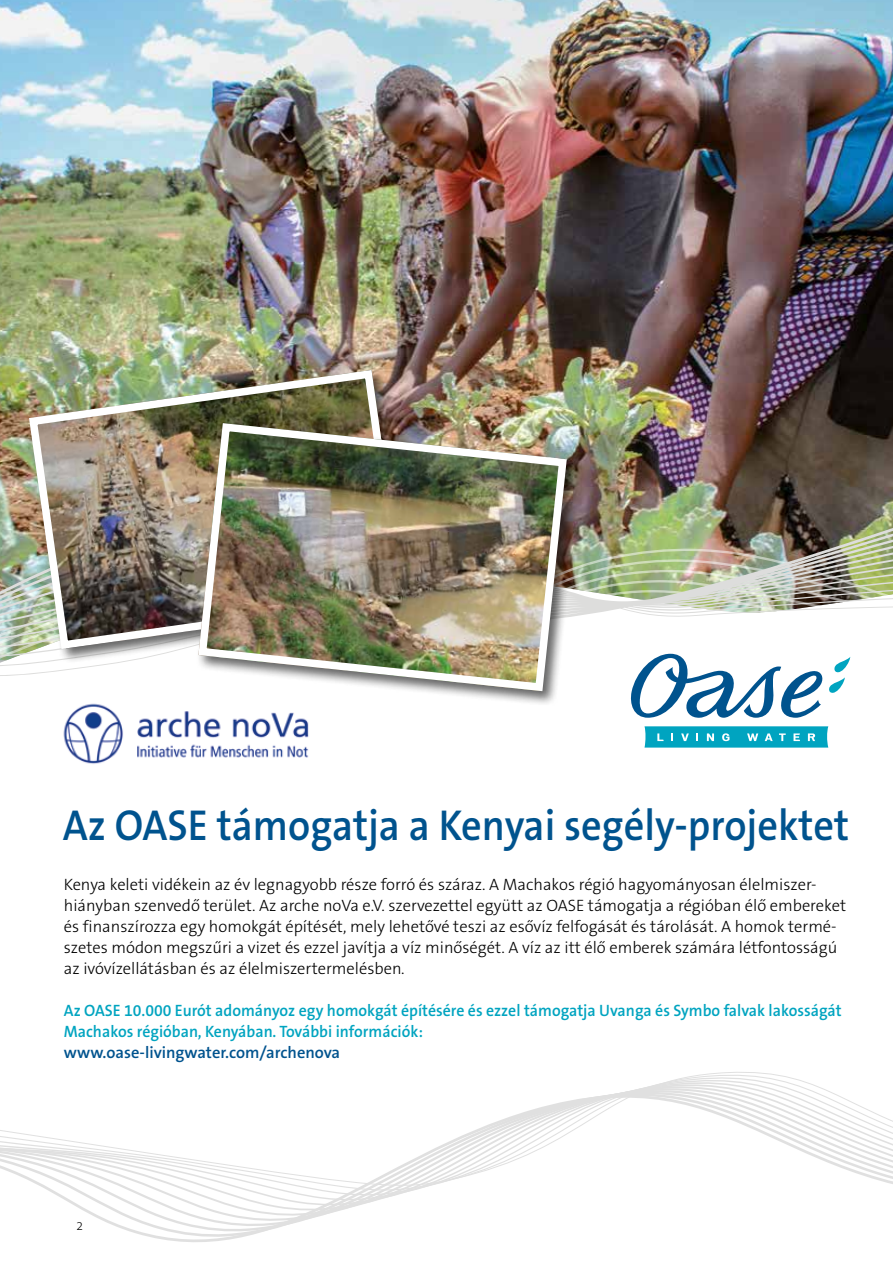
<style>
.page{position:relative;width:893px;height:1263px;background:#fff}
.page>*{position:absolute;margin:0;border:0;box-sizing:border-box;transform-origin:0 0}
.t1{font:43.5px "The Sans LP6 Se Bld";letter-spacing:-.02em;color:#00538e;scale:.93 1}
.t2{font:300 16.5px/21px "The Sans B Plus W3";color:#000}
.t3{font:600 16.5px/21px "The Sans B Plus W6";color:#00a4c0;scale:.96 1}
.t4{font:600 16.5px "The Sans B Plus W6";color:#00538e}
.t5{font:300 12px "The Sans B Plus W3";color:#000}
</style>
<div class="page">
<img style="left:0;top:0;width:893px;height:470px">
<svg style="left:118px;top:1227px;width:162px;height:9px"></svg>
<svg style="left:100px;top:1219px;width:208px;height:8px"></svg>
<svg style="left:0;top:1072px;width:893px;height:146px"></svg>
<img style="left:0;top:470px;width:893px;height:50px">
<img style="left:0;top:520px;width:893px;height:156px">
<div style="left:27px;top:368px;width:392px;height:296px;background:#000;opacity:.6"></div>
<img style="left:25px;top:366px;width:383px;height:287px">
<div style="left:196px;top:420px;width:386px;height:286px;background:#000;opacity:.6"></div>
<img style="left:194px;top:419px;width:377px;height:276px">
<svg style="left:629px;top:654px;width:221px;height:64px"></svg>
<div style="left:644px;top:726px;width:184px;height:22px;background:#00a4c0"></div>
<svg style="left:657px;top:733px;width:7px;height:8px"></svg>
<svg style="left:671px;top:733px;width:2px;height:8px"></svg>
<svg style="left:681px;top:733px;width:8px;height:8px"></svg>
<svg style="left:696px;top:733px;width:2px;height:8px"></svg>
<svg style="left:707px;top:733px;width:7px;height:8px"></svg>
<svg style="left:722px;top:733px;width:7px;height:8px"></svg>
<svg style="left:747px;top:733px;width:11px;height:8px"></svg>
<svg style="left:765px;top:733px;width:8px;height:8px"></svg>
<svg style="left:779px;top:733px;width:7px;height:8px"></svg>
<svg style="left:793px;top:733px;width:7px;height:8px"></svg>
<svg style="left:808px;top:733px;width:7px;height:8px"></svg>
<img style="left:63px;top:699px;width:256px;height:65px">
<h1 class="t1" style="left:63px;top:797px;width:847px">Az OASE támogatja a Kenyai segély-projektet</h1>
<p class="t2" style="left:64px;top:874px;width:784px">Kenya keleti vidékein az év legnagyobb része forró és száraz. A Machakos régió hagyományosan élelmiszer&shy;hiányban szenvedő terület. Az arche noVa e.V. szervezettel együtt az OASE támogatja a régióban élő embereket és finanszírozza egy homokgát építését, mely lehetővé teszi az esővíz felfogását és tárolását. A homok termé&shy;szetes módon megszűri a vizet és ezzel javítja a víz minőségét. A víz az itt élő emberek számára létfontosságú az ivóvízellátásban és az élelmiszertermelésben.</p>
<p class="t3" style="left:64px;top:1000px;width:812px">Az OASE 10.000 Eurót adományoz egy homokgát építésére és ezzel támogatja Uvanga és Symbo falvak lakosságát<br>Machakos régióban, Kenyában. További információk:</p>
<p class="t4" style="left:64px;top:1042px;width:278px">www.oase-livingwater.com/archenova</p>
<p class="t5" style="left:77px;top:1218px;width:8px">2</p>
</div>
